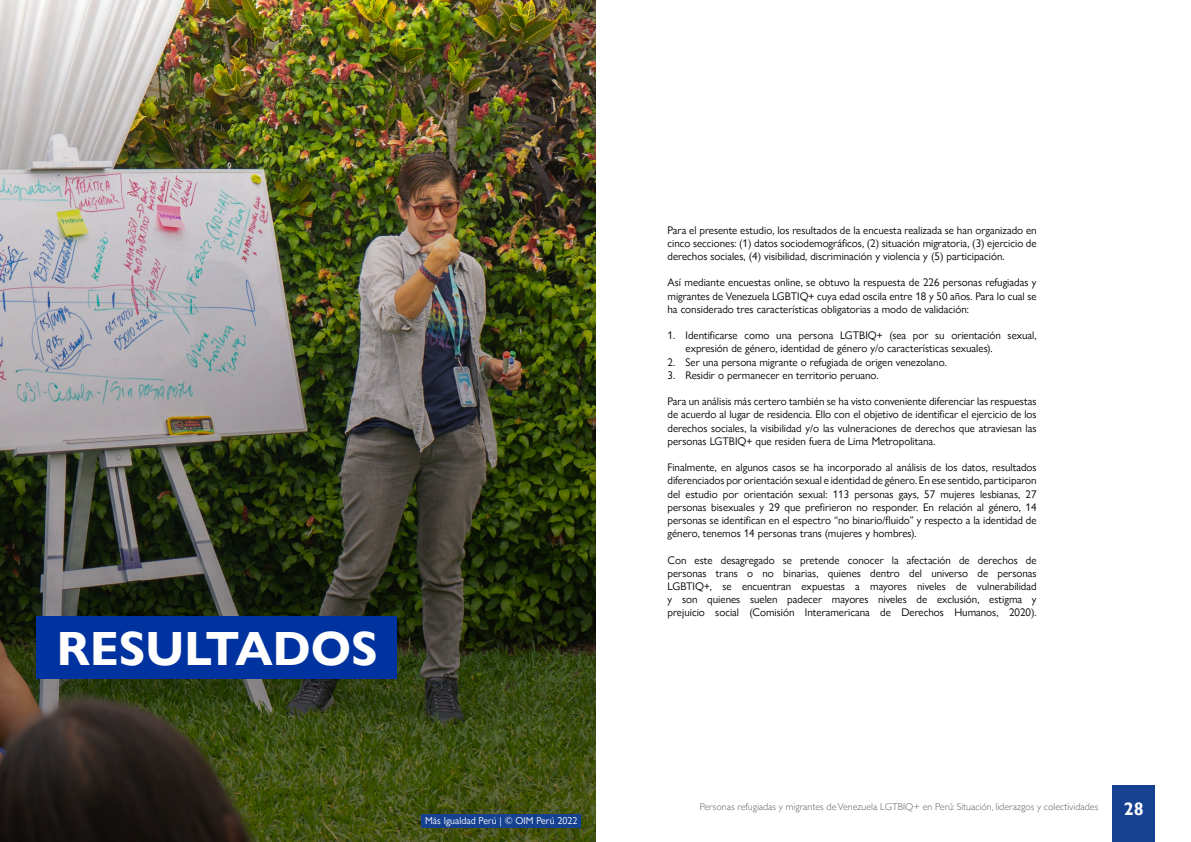
<style>
.page{position:relative;width:1191px;height:842px;background:#fff}
.page>*{position:absolute;margin:0;border:0;box-sizing:border-box;transform-origin:0 0}
.t1{font:700 48px "Gill Sans Nova";color:#fff}
.t2{font:700 18px "Gill Sans";color:#fff}
.t3{font:11px/13.2px "Gill Sans Nova";color:#000;text-align:justify}
.t4{font:300 10px "Gill Sans";color:#646363}
.t5{font:10px "Gill Sans Nova";color:#fff}
</style>
<div class="page">
<div style="left:1112px;top:785px;width:43px;height:57px;background:#164190"></div>
<img style="left:0;top:0;width:595px;height:842px">
<div style="left:36px;top:616px;width:361px;height:63px;background:#0033a0"></div>
<div style="left:422px;top:814px;width:159px;height:14px;background:#164190"></div>
<h1 class="t1" style="left:57px;top:619px;width:323px">RESULTADOS</h1>
<p class="t5" style="left:425px;top:815px;width:154px">Más Igualdad Perú | © OIM Perú 2022</p>
<p class="t3" style="left:667px;top:223px;width:371px">Para el presente estudio, los resultados de la encuesta realizada se han organizado en cinco secciones: (1) datos sociodemográficos, (2) situación migratoria, (3) ejercicio de derechos sociales, (4) visibilidad, discriminación y violencia y (5) participación.</p>
<p class="t3" style="left:667px;top:276px;width:371px">Así mediante encuestas online, se obtuvo la respuesta de 226 personas refugiadas y migrantes de Venezuela LGBTIQ+ cuya edad oscila entre 18 y 50 años. Para lo cual se ha considerado tres características obligatorias a modo de validación:</p>
<p class="t3" style="left:685px;top:329px;width:353px;text-indent:-18px">1. Identificarse como una persona LGTBIQ+ (sea por su orientación sexual, expresión de género, identidad de género y/o características sexuales).</p>
<p class="t3" style="left:667px;top:355px;width:281px">2. Ser una persona migrante o refugiada de origen venezolano.</p>
<p class="t3" style="left:667px;top:368px;width:213px">3. Residir o permanecer en territorio peruano.</p>
<p class="t3" style="left:667px;top:395px;width:371px">Para un análisis más certero también se ha visto conveniente diferenciar las respuestas de acuerdo al lugar de residencia. Ello con el objetivo de identificar el ejercicio de los derechos sociales, la visibilidad y/o las vulneraciones de derechos que atraviesan las personas LGTBIQ+ que residen fuera de Lima Metropolitana.</p>
<p class="t3" style="left:667px;top:461px;width:371px">Finalmente, en algunos casos se ha incorporado al análisis de los datos, resultados diferenciados por orientación sexual e identidad de género. En ese sentido, participaron del estudio por orientación sexual: 113 personas gays, 57 mujeres lesbianas, 27 personas bisexuales y 29 que prefirieron no responder. En relación al género, 14 personas se identifican en el espectro “no binario/fluido” y respecto a la identidad de género, tenemos 14 personas trans (mujeres y hombres).</p>
<p class="t3" style="left:667px;top:553px;width:371px">Con este desagregado se pretende conocer la afectación de derechos de personas trans o no binarias, quienes dentro del universo de personas LGBTIQ+, se encuentran expuestas a mayores niveles de vulnerabilidad y son quienes suelen padecer mayores niveles de exclusión, estigma y prejuicio social (Comisión Interamericana de Derechos Humanos, 2020).</p>
<p class="t4" style="left:700px;top:798px;width:400px">Personas refugiadas y migrantes de Venezuela LGTBIQ+ en Perú: Situación, liderazgos y colectividades</p>
<h2 class="t2" style="left:1123px;top:798px;width:21px">28</h2>
</div>
